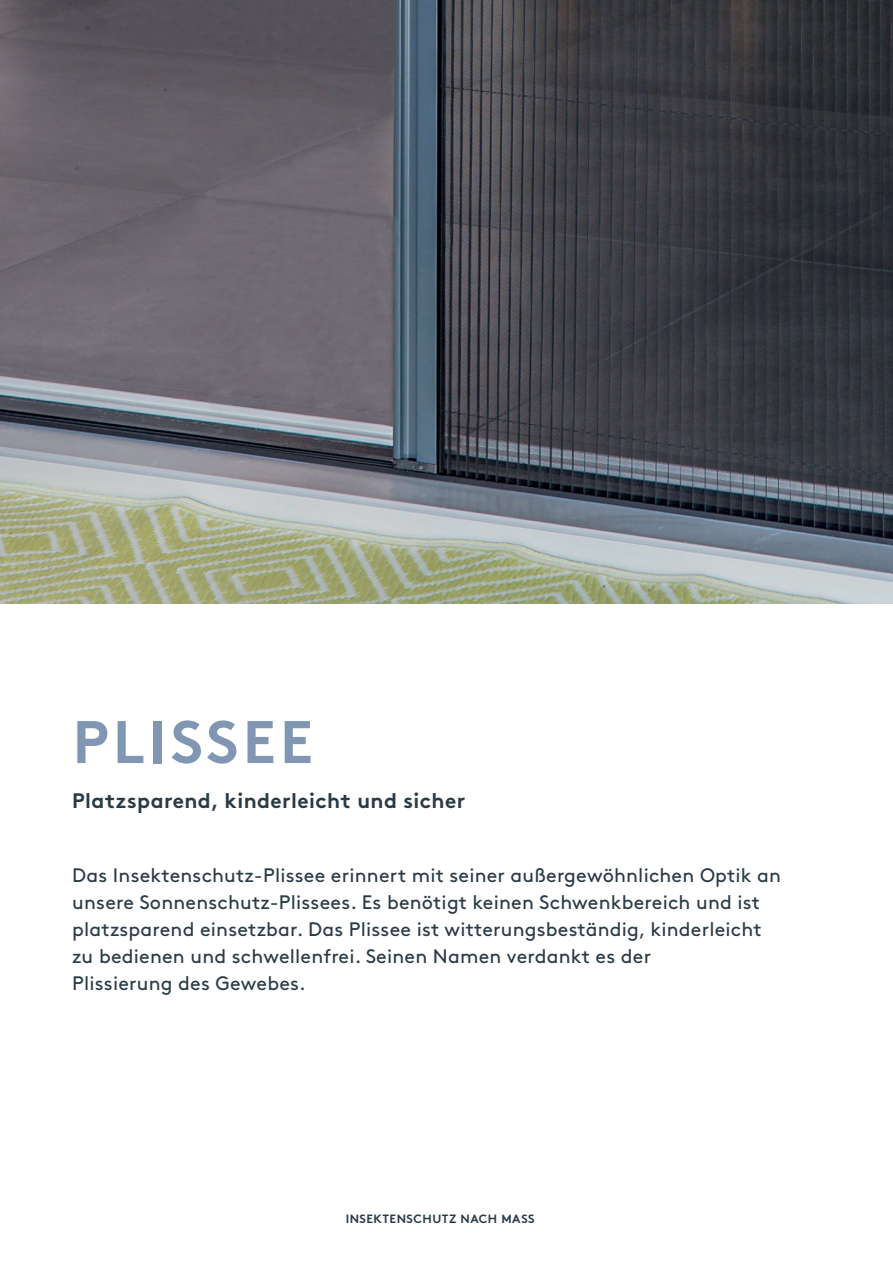
<style>
.page{position:relative;width:893px;height:1263px;background:#fff}
.page>*{position:absolute;margin:0;border:0;box-sizing:border-box;transform-origin:0 0}
.t1{font:700 60px "Brown Pro";letter-spacing:.07em;color:#8096b3}
.t2{font:700 21px "Brown Pro";letter-spacing:.02em;color:#2a3b46}
.t3{font:19.5px/27px "Brown Pro";letter-spacing:.01em;color:#2a3b46}
.t4{font:700 12px "Brown Pro";letter-spacing:.04em;color:#2a3b46}
</style>
<div class="page">
<img style="left:0;top:0;width:893px;height:604px">
<h1 class="t1" style="left:73px;top:693px;width:242px">PLISSEE</h1>
<p class="t2" style="left:72px;top:783px;width:395px">Platzsparend, kinderleicht und sicher</p>
<p class="t3" style="left:72px;top:860px;width:710px">Das Insektenschutz-Plissee erinnert mit seiner außergewöhnlichen Optik an unsere Sonnenschutz-Plissees. Es benötigt keinen Schwenkbereich und ist platzsparend einsetzbar. Das Plissee ist witterungsbeständig, kinderleicht zu bedienen und schwellenfrei. Seinen Namen verdankt es der<br>Plissierung des Gewebes.</p>
<p class="t4" style="left:346px;top:1209px;width:190px">INSEKTENSCHUTZ NACH MASS</p>
</div>
